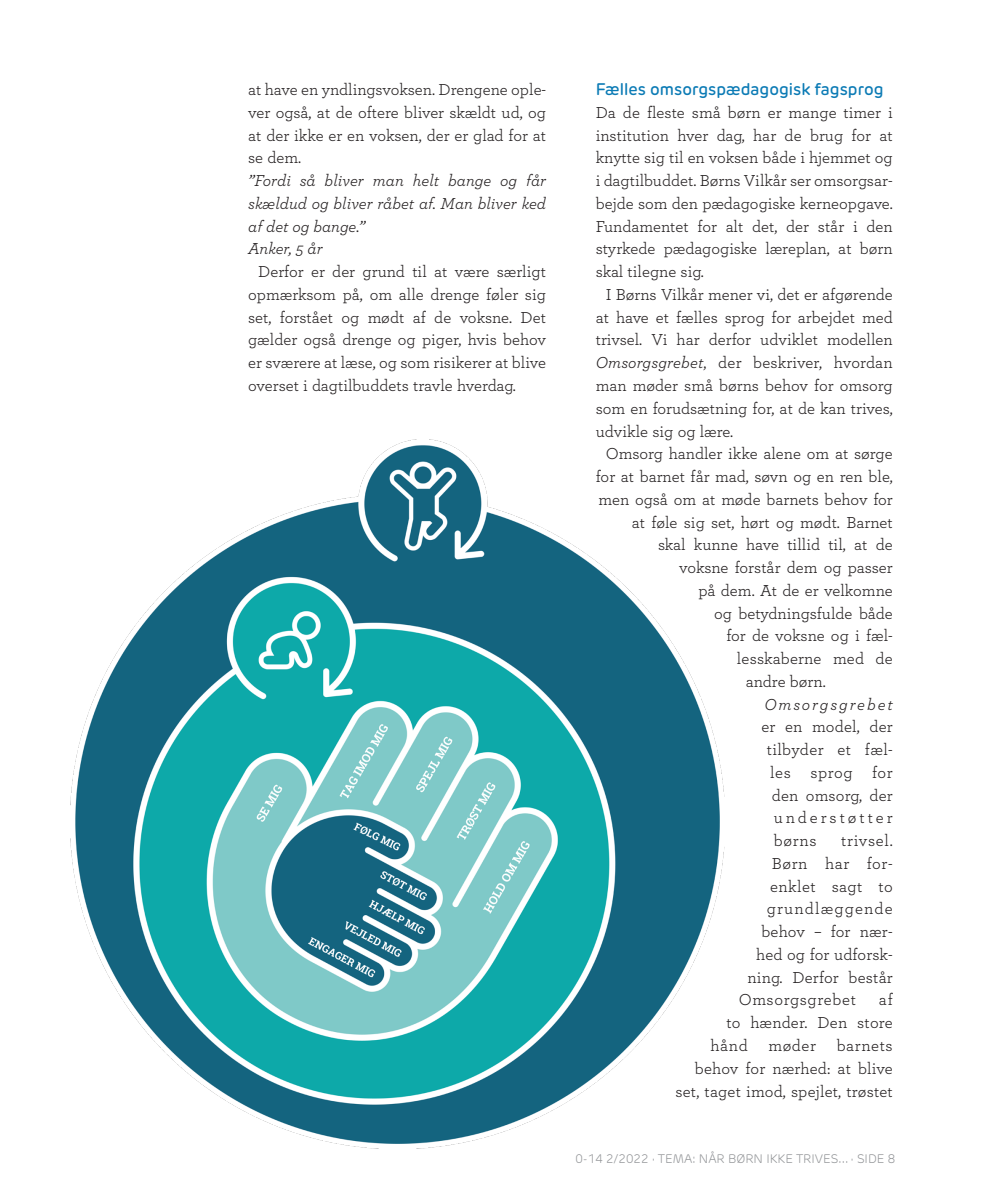
<style>
.page{position:relative;width:993px;height:1191px;background:#fff}
.page>*{position:absolute;margin:0;border:0;box-sizing:border-box;transform-origin:0 0}
.Brød_indryk{font:16.62px/22.8px "Archer";color:#231f20;text-align:justify}
.Brød_start{font:16.62px/22.8px "Archer";color:#231f20;text-align:justify}
.Brød_indryk-2{font:italic 16.62px/22.8px "Archer";color:#231f20;text-align:justify}
.Mellemrubrik{font:500 16.62px "New Rubrik";color:#0c7bb5}
.Brød_indryk-3{font:16.62px "Archer";letter-spacing:.03em;color:#231f20}
.Brød_indryk-4{font:16.62px "Archer";letter-spacing:.04em;color:#231f20}
.Brød_indryk-5{font:16.62px "Archer";letter-spacing:.025em;color:#231f20}
.Brød_indryk-6{font:italic 16.62px "Archer";letter-spacing:.115em;color:#231f20}
.Brød_indryk-7{font:16.62px "Archer";letter-spacing:.07em;color:#231f20}
.Brød_indryk-8{font:16.62px "Archer";letter-spacing:.175em;color:#231f20}
.Brød_indryk-9{font:16.62px "Archer";letter-spacing:.035em;color:#231f20}
.t1{font:300 12.25px "New Rubrik";color:#939598}
.s1{font-style:italic}
</style>
<div class="page">
<img style="left:70px;top:439px;width:653px;height:709px">
<p class="Brød_indryk" style="left:248px;top:77px;width:299px">at have en yndlingsvoksen. Drengene ople&shy;ver også, at de oftere bliver skældt ud, og at der ikke er en voksen, der er glad for at se dem.</p>
<p class="Brød_indryk-2" style="left:248px;top:168px;width:299px">”Fordi så bliver man helt bange og får skældud og bliver råbet af. Man bliver ked af det og bange.”</p>
<p class="Brød_indryk-2" style="left:248px;top:237px;width:76px">Anker, 5 år</p>
<p class="Brød_indryk" style="left:248px;top:259px;width:299px;text-indent:10px">Derfor er der grund til at være særligt opmærksom på, om alle drenge føler sig set, forstået og mødt af de voksne. Det gælder også drenge og piger, hvis behov er sværere at læse, og som risikerer at blive overset i dagtilbuddets travle hverdag.</p>
<p class="Mellemrubrik" style="left:595px;top:79px;width:289px">Fælles omsorgspædagogisk fagsprog</p>
<p class="Brød_start" style="left:595px;top:100px;width:298px">Da de fleste små børn er mange timer i institution hver dag, har de brug for at knytte sig til en voksen både i hjemmet og i dagtilbuddet. Børns Vilkår ser omsorgsar&shy;bejde som den pædagogiske kerneopgave.<br>Fundamentet for alt det, der står i den styrkede pædagogiske læreplan, at børn skal tilegne sig.</p>
<p class="Brød_indryk" style="left:595px;top:282px;width:298px;text-indent:10px">I Børns Vilkår mener vi, det er afgørende at have et fælles sprog for arbejdet med trivsel. Vi har derfor udviklet modellen <span class="s1">Omsorgsgrebet</span>, der beskriver, hvordan man møder små børns behov for omsorg som en forudsætning for, at de kan trives, udvikle sig og lære.</p>
<p class="Brød_indryk" style="left:605px;top:441px;width:288px">Omsorg handler ikke alene om at sørge</p>
<p class="Brød_indryk" style="left:595px;top:464px;width:298px">for at barnet får mad, søvn og en ren ble,</p>
<p class="Brød_indryk" style="left:598px;top:487px;width:296px">men også om at møde barnets behov for</p>
<p class="Brød_indryk" style="left:631px;top:510px;width:262px">at føle sig set, hørt og mødt. Barnet</p>
<p class="Brød_indryk" style="left:658px;top:532px;width:236px">skal kunne have tillid til, at de</p>
<p class="Brød_indryk" style="left:679px;top:555px;width:215px">voksne forstår dem og passer</p>
<p class="Brød_indryk" style="left:698px;top:578px;width:196px">på dem. At de er velkomne</p>
<p class="Brød_indryk" style="left:714px;top:601px;width:180px">og betydningsfulde både</p>
<p class="Brød_indryk" style="left:726px;top:623px;width:168px">for de voksne og i fæl-</p>
<p class="Brød_indryk" style="left:736px;top:646px;width:157px">lesskaberne med de</p>
<p class="Brød_indryk" style="left:745px;top:669px;width:82px">andre børn.</p>
<p class="Brød_indryk-6" style="left:764px;top:692px;width:130px">Omsorgsgrebet</p>
<p class="Brød_indryk" style="left:761px;top:714px;width:133px">er en model, der</p>
<p class="Brød_indryk-5" style="left:766px;top:738px;width:128px">tilbyder et fæl-</p>
<p class="Brød_indryk-9" style="left:770px;top:761px;width:124px">les sprog for</p>
<p class="Brød_indryk" style="left:771px;top:783px;width:122px">den omsorg, der</p>
<p class="Brød_indryk-8" style="left:773px;top:806px;width:120px">understøtter</p>
<p class="Brød_indryk" style="left:773px;top:828px;width:44px">børns</p>
<p class="Brød_indryk-4" style="left:841px;top:829px;width:53px">trivsel.</p>
<p class="Brød_indryk-3" style="left:771px;top:852px;width:122px">Børn har for-</p>
<p class="Brød_indryk-3" style="left:770px;top:874px;width:124px">enklet sagt to</p>
<p class="Brød_indryk-7" style="left:766px;top:897px;width:128px">grundlæggende</p>
<p class="Brød_indryk" style="left:761px;top:919px;width:133px">behov – for nær-</p>
<p class="Brød_indryk" style="left:756px;top:942px;width:138px">hed og for udforsk-</p>
<p class="Brød_indryk" style="left:747px;top:965px;width:147px">ning. Derfor består</p>
<p class="Brød_indryk-4" style="left:738px;top:988px;width:119px">Omsorgsgrebet</p>
<p class="Brød_indryk" style="left:675px;top:987px;width:219px;text-align:right">af<br>to hænder. Den store<br>hånd møder barnets behov for nærhed: at blive set, taget imod, spejlet, trøstet</p>
<p class="t1" style="left:575px;top:1151px;width:321px">0-14 2/2022 · TEMA: NÅR BØRN IKKE TRIVES… · SIDE 8</p>
</div>
